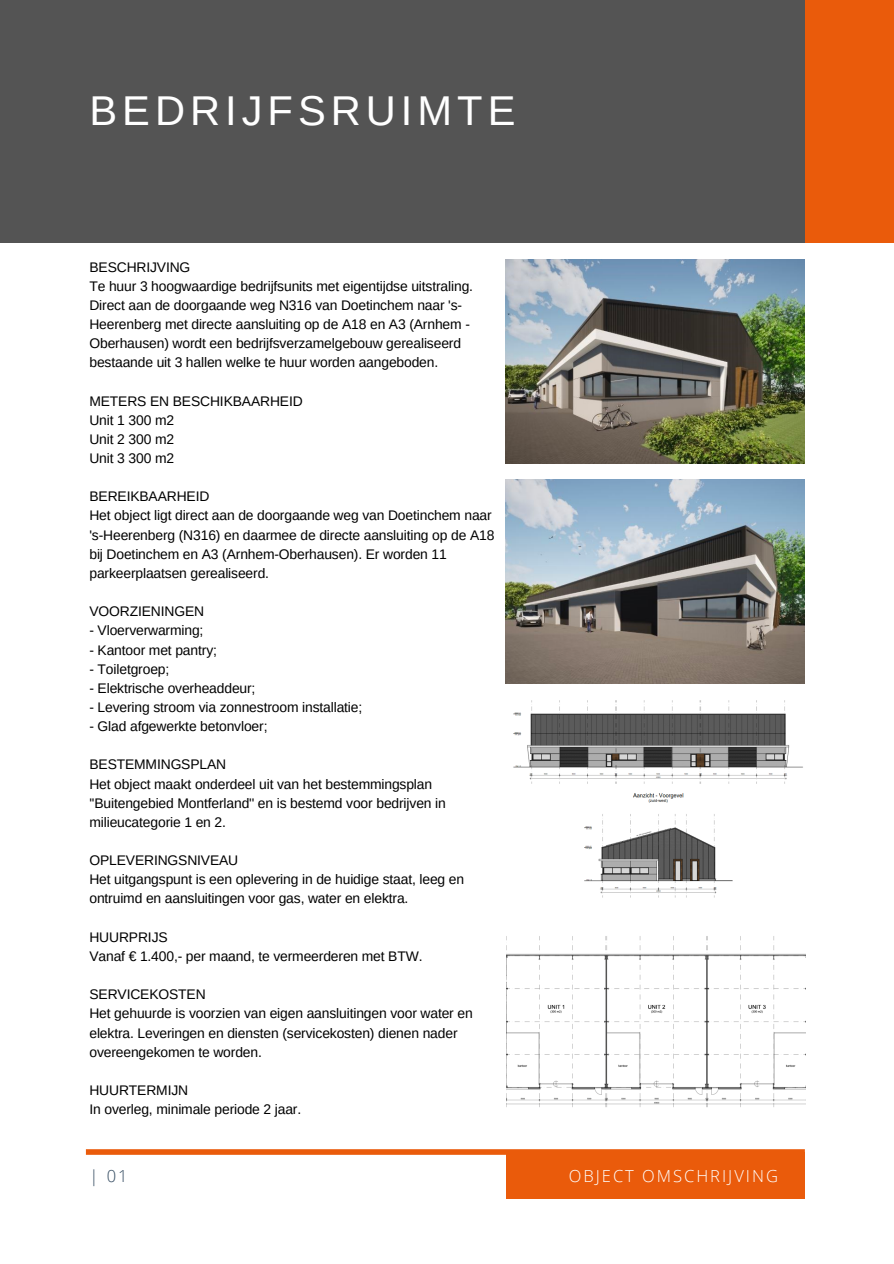
<style>
.page{position:relative;width:894px;height:1264px;background:#fff}
.page>*{position:absolute;margin:0;border:0;box-sizing:border-box;transform-origin:0 0}
.t1{font:41.7px "Arimo";letter-spacing:.12em;color:#fff}
.t2{font:300 16.5px "Open Sans";letter-spacing:.12em;color:#fff}
.t3{font:300 16.5px "Open Sans";color:#364d62}
.t4{font:13.8px/19.2px "Arimo";letter-spacing:-.01em;color:#000}
</style>
<div class="page">
<div style="left:0;top:0;width:804px;height:242px;background:#545454"></div>
<img style="left:505px;top:479px;width:299px;height:204px">
<img style="left:505px;top:259px;width:299px;height:204px">
<img style="left:513px;top:700px;width:290px;height:198px">
<div style="left:506px;top:1151px;width:298px;height:47px;background:#ea5b0b"></div>
<img style="left:506px;top:936px;width:298px;height:171px">
<div style="left:86px;top:1149px;width:718px;height:5px;background:#ea5b0b"></div>
<div style="left:804px;top:0;width:89px;height:243px;background:#ea5b0b"></div>
<p class="t1" style="left:89px;top:87px;width:427px">BEDRIJFSRUIMTE</p>
<p class="t4" style="left:89px;top:257px;width:102px">BESCHRIJVING</p>
<p class="t4" style="left:89px;top:276px;width:385px">Te huur 3 hoogwaardige bedrijfsunits met eigentijdse uitstraling.</p>
<p class="t4" style="left:89px;top:295px;width:382px">Direct aan de doorgaande weg N316 van Doetinchem naar 's-Heerenberg met directe aansluiting op de A18 en A3 (Arnhem - Oberhausen) wordt een bedrijfsverzamelgebouw gerealiseerd bestaande uit 3 hallen welke te huur worden aangeboden.</p>
<p class="t4" style="left:89px;top:391px;width:215px">METERS EN BESCHIKBAARHEID</p>
<p class="t4" style="left:89px;top:410px;width:86px">Unit 1 300 m2</p>
<p class="t4" style="left:89px;top:429px;width:86px">Unit 2 300 m2</p>
<p class="t4" style="left:89px;top:448px;width:86px">Unit 3 300 m2</p>
<p class="t4" style="left:89px;top:487px;width:121px">BEREIKBAARHEID</p>
<p class="t4" style="left:89px;top:506px;width:406px">Het object ligt direct aan de doorgaande weg van Doetinchem naar 's-Heerenberg (N316) en daarmee de directe aansluiting op de A18 bij Doetinchem en A3 (Arnhem-Oberhausen). Er worden 11 parkeerplaatsen gerealiseerd.</p>
<p class="t4" style="left:89px;top:602px;width:116px">VOORZIENINGEN</p>
<p class="t4" style="left:89px;top:621px;width:115px">- Vloerverwarming;</p>
<p class="t4" style="left:89px;top:640px;width:129px">- Kantoor met pantry;</p>
<p class="t4" style="left:89px;top:659px;width:81px">- Toiletgroep;</p>
<p class="t4" style="left:89px;top:678px;width:167px">- Elektrische overheaddeur;</p>
<p class="t4" style="left:89px;top:697px;width:274px">- Levering stroom via zonnestroom installatie;</p>
<p class="t4" style="left:89px;top:716px;width:179px">- Glad afgewerkte betonvloer;</p>
<p class="t4" style="left:89px;top:755px;width:138px">BESTEMMINGSPLAN</p>
<p class="t4" style="left:89px;top:774px;width:358px">Het object maakt onderdeel uit van het bestemmingsplan ''Buitengebied Montferland'' en is bestemd voor bedrijven in milieucategorie 1 en 2.</p>
<p class="t4" style="left:89px;top:850px;width:150px">OPLEVERINGSNIVEAU</p>
<p class="t4" style="left:89px;top:870px;width:376px">Het uitgangspunt is een oplevering in de huidige staat, leeg en ontruimd en aansluitingen voor gas, water en elektra.</p>
<p class="t4" style="left:89px;top:927px;width:80px">HUURPRIJS</p>
<p class="t4" style="left:89px;top:946px;width:334px">Vanaf € 1.400,- per maand, te vermeerderen met BTW.</p>
<p class="t4" style="left:89px;top:984px;width:118px">SERVICEKOSTEN</p>
<p class="t4" style="left:89px;top:1004px;width:385px">Het gehuurde is voorzien van eigen aansluitingen voor water en elektra. Leveringen en diensten (servicekosten) dienen nader overeengekomen te worden.</p>
<p class="t4" style="left:89px;top:1080px;width:100px">HUURTERMIJN</p>
<p class="t4" style="left:89px;top:1099px;width:213px">In overleg, minimale periode 2 jaar.</p>
<p class="t3" style="left:89px;top:1164px;width:40px">| 01</p>
<p class="t2" style="left:568px;top:1164px;width:210px">OBJECT OMSCHRIJVING</p>
</div>
